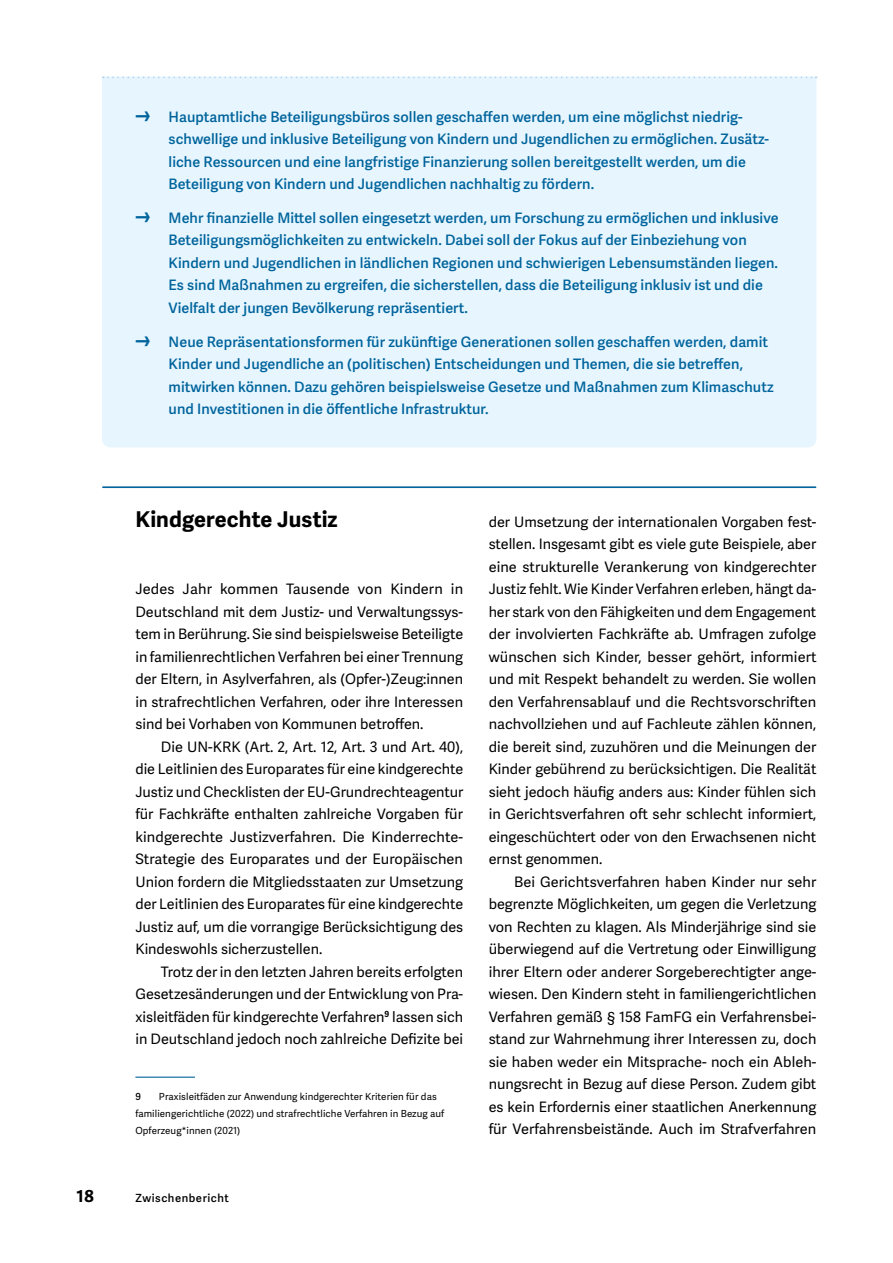
<style>
.page{position:relative;width:893px;height:1263px;background:#fff}
.page>*{position:absolute;margin:0;border:0;box-sizing:border-box;transform-origin:0 0}
.t1{font:700 21.75px "Adelle Sans";letter-spacing:.005em;color:#000}
.t2{font:700 16.5px "Adelle Sans";color:#000}
.t3{font:14.4px/22.5px "Adelle Sans";color:#000;text-align:justify}
.t4{font:600 14.4px/22.5px "Adelle Sans";letter-spacing:.005em;color:#00649c}
.t5{font:600 11.25px "Adelle Sans";letter-spacing:.05em;color:#000}
.t6{font:9.75px/17px "Adelle Sans";letter-spacing:.01em;color:#000}
.t7{font:600 9.75px "Adelle Sans";color:#000}
.s1{font-size:24px}
</style>
<div class="page">
<hr style="left:135px;top:1076px;width:60px;height:2px;background:#00649c">
<div style="left:102px;top:77px;width:714px;height:370px;background:#e6f5fe"></div>
<svg style="left:103px;top:77px;width:714px;height:1px"></svg>
<hr style="left:103px;top:486px;width:713px;height:2px;background:#00649c">
<p class="t4" style="left:169px;top:106px;width:602px;text-indent:-33px"><span class="s1">͕</span> Hauptamtliche Beteiligungsbüros sollen geschaffen werden, um eine möglichst niedrig&shy;schwellige und inklusive Beteiligung von Kindern und Jugendlichen zu ermöglichen. Zusätz&shy;liche Ressourcen und eine langfristige Finanzierung sollen bereitgestellt werden, um die Beteiligung von Kindern und Jugendlichen nachhaltig zu fördern.</p>
<p class="t4" style="left:169px;top:207px;width:611px;text-indent:-33px"><span class="s1">͕</span> Mehr finanzielle Mittel sollen eingesetzt werden, um Forschung zu ermöglichen und inklusive Beteiligungsmöglichkeiten zu entwickeln. Dabei soll der Fokus auf der Einbeziehung von Kindern und Jugendlichen in ländlichen Regionen und schwierigen Lebensumständen liegen.<br>Es sind Maßnahmen zu ergreifen, die sicherstellen, dass die Beteiligung inklusiv ist und die Vielfalt der jungen Bevölkerung repräsentiert.</p>
<p class="t4" style="left:169px;top:331px;width:607px;text-indent:-33px"><span class="s1">͕</span> Neue Repräsentationsformen für zukünftige Generationen sollen geschaffen werden, damit Kinder und Jugendliche an (politischen) Entscheidungen und Themen, die sie betreffen, mitwirken können. Dazu gehören beispielsweise Gesetze und Maßnahmen zum Klimaschutz und Investitionen in die öffentliche Infrastruktur.</p>
<h1 class="t1" style="left:135px;top:506px;width:204px">Kindgerechte Justiz</h1>
<p class="t3" style="left:135px;top:578px;width:329px">Jedes Jahr kommen Tausende von Kindern in Deutschland mit dem Justiz- und Verwaltungssys&shy;tem in Berührung. Sie sind beispielsweise Beteiligte in familienrechtlichen Verfahren bei einer Trennung der Eltern, in Asylverfahren, als (Opfer-)Zeug:innen in strafrechtlichen Verfahren, oder ihre Interessen sind bei Vorhaben von Kommunen betroffen.</p>
<p class="t3" style="left:135px;top:736px;width:329px;text-indent:26px">Die UN-KRK (Art. 2, Art. 12, Art. 3 und Art. 40), die Leitlinien des Europarates für eine kindgerechte Justiz und Checklisten der EU-Grundrechteagentur für Fachkräfte enthalten zahlreiche Vorgaben für kindgerechte Justizverfahren. Die Kinderrechte-Strategie des Europarates und der Europäischen Union fordern die Mitgliedsstaaten zur Umsetzung der Leitlinien des Europarates für eine kindgerechte Justiz auf, um die vorrangige Berücksichtigung des Kindeswohls sicherzustellen.</p>
<p class="t3" style="left:135px;top:961px;width:329px;text-indent:26px">Trotz der in den letzten Jahren bereits erfolgten Gesetzesänderungen und der Entwicklung von Pra&shy;xisleitfäden für kindgerechte Verfahren<sup>9</sup> lassen sich in Deutschland jedoch noch zahlreiche Defizite bei</p>
<p class="t6" style="left:135px;top:1089px;width:311px;text-indent:24px">Praxisleitfäden zur Anwendung kindgerechter Kriterien für das familiengerichtliche (2022) und strafrechtliche Verfahren in Bezug auf<br>Opferzeug*innen (2021)</p>
<p class="t7" style="left:135px;top:1091px;width:7px">9</p>
<p class="t2" style="left:77px;top:1186px;width:19px">18</p>
<p class="t5" style="left:135px;top:1191px;width:95px">Zwischenbericht</p>
<p class="t3" style="left:489px;top:511px;width:329px">der Umsetzung der internationalen Vorgaben fest&shy;stellen. Insgesamt gibt es viele gute Beispiele, aber eine strukturelle Verankerung von kindgerechter Justiz fehlt. Wie Kinder Verfahren erleben, hängt da&shy;her stark von den Fähigkeiten und dem Engagement der involvierten Fachkräfte ab. Umfragen zufolge wünschen sich Kinder, besser gehört, informiert und mit Respekt behandelt zu werden. Sie wollen den Verfahrensablauf und die Rechtsvorschriften nachvollziehen und auf Fachleute zählen können, die bereit sind, zuzuhören und die Meinungen der Kinder gebührend zu berücksichtigen. Die Realität sieht jedoch häufig anders aus: Kinder fühlen sich in Gerichtsverfahren oft sehr schlecht informiert, eingeschüchtert oder von den Erwachsenen nicht ernst genommen.</p>
<p class="t3" style="left:489px;top:871px;width:329px;text-indent:26px">Bei Gerichtsverfahren haben Kinder nur sehr begrenzte Möglichkeiten, um gegen die Verletzung von Rechten zu klagen. Als Minderjährige sind sie überwiegend auf die Vertretung oder Einwilligung ihrer Eltern oder anderer Sorgeberechtigter ange&shy;wiesen. Den Kindern steht in familiengerichtlichen Verfahren gemäß § 158 FamFG ein Verfahrensbei&shy;stand zur Wahrnehmung ihrer Interessen zu, doch sie haben weder ein Mitsprache- noch ein Ableh&shy;nungsrecht in Bezug auf diese Person. Zudem gibt es kein Erfordernis einer staatlichen Anerkennung für Verfahrensbeistände. Auch im Strafverfahren</p>
</div>
